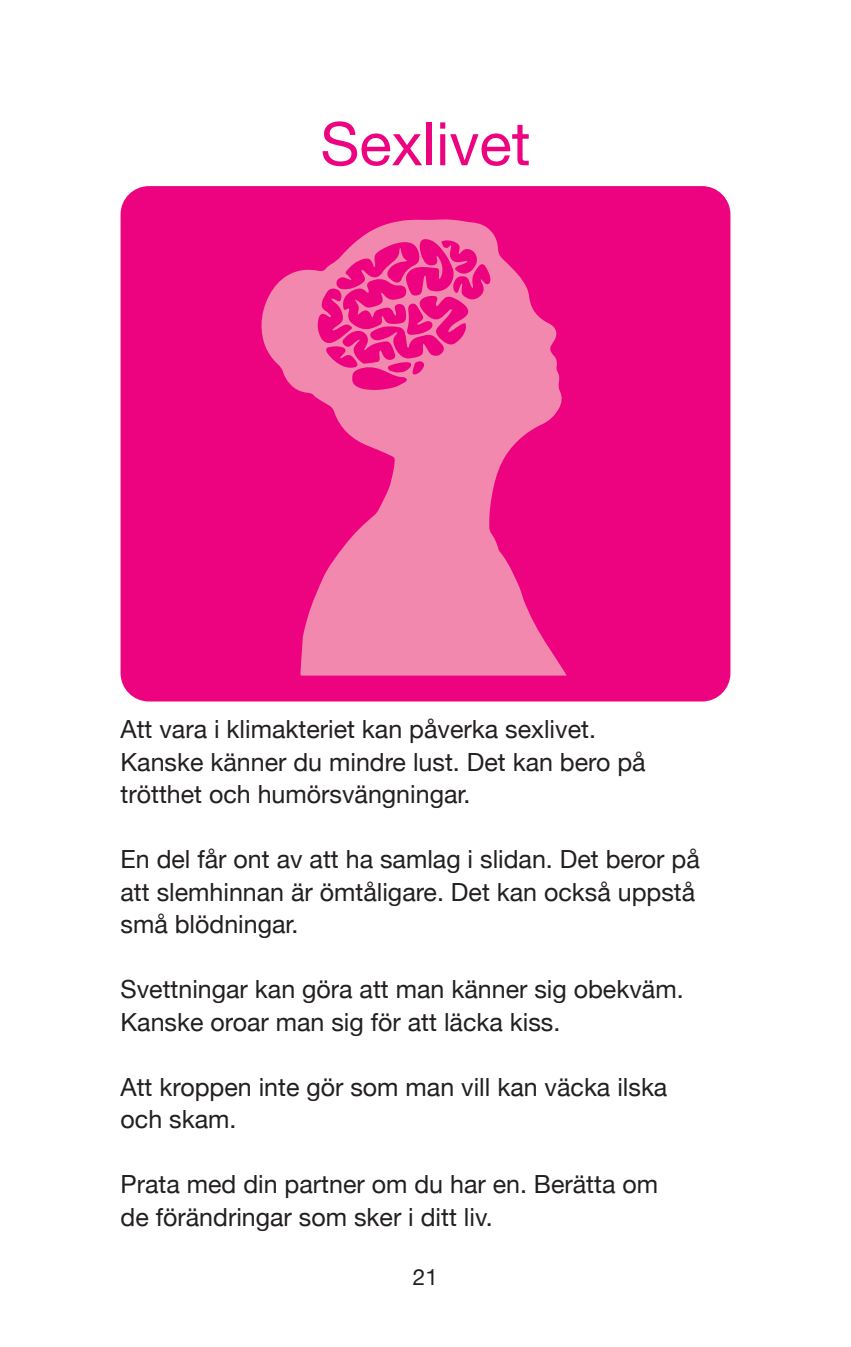
<style>
.page{position:relative;width:851px;height:1347px;background:#fff}
.page>*{position:absolute;margin:0;border:0;box-sizing:border-box;transform-origin:0 0}
.t1{font:60px "Helvetica Neue";color:#ed0280}
.t2{font:25px/32.5px "Helvetica Neue";color:#231f20}
.t3{font:22.5px "Helvetica Neue";color:#231f20}
</style>
<div class="page">
<div style="left:120px;top:186px;width:610px;height:515px;background:#ed0280;border-radius:28px"></div>
<svg style="left:261px;top:219px;width:305px;height:456px;fill:#f388af"></svg>
<h1 class="t1" style="left:320px;top:101px;width:211px">Sexlivet</h1>
<p class="t2" style="left:120px;top:714px;width:526px">Att vara i klimakteriet kan påverka sexlivet.<br>Kanske känner du mindre lust. Det kan bero på trötthet och humörsvängningar.</p>
<p class="t2" style="left:120px;top:844px;width:580px">En del får ont av att ha samlag i slidan. Det beror på att slemhinnan är ömtåligare. Det kan också uppstå små blödningar.</p>
<p class="t2" style="left:120px;top:974px;width:564px">Svettningar kan göra att man känner sig obekväm.<br>Kanske oroar man sig för att läcka kiss.</p>
<p class="t2" style="left:120px;top:1072px;width:548px">Att kroppen inte gör som man vill kan väcka ilska och skam.</p>
<p class="t2" style="left:120px;top:1169px;width:539px">Prata med din partner om du har en. Berätta om de förändringar som sker i ditt liv.</p>
<p class="t3" style="left:413px;top:1260px;width:27px">21</p>
</div>
